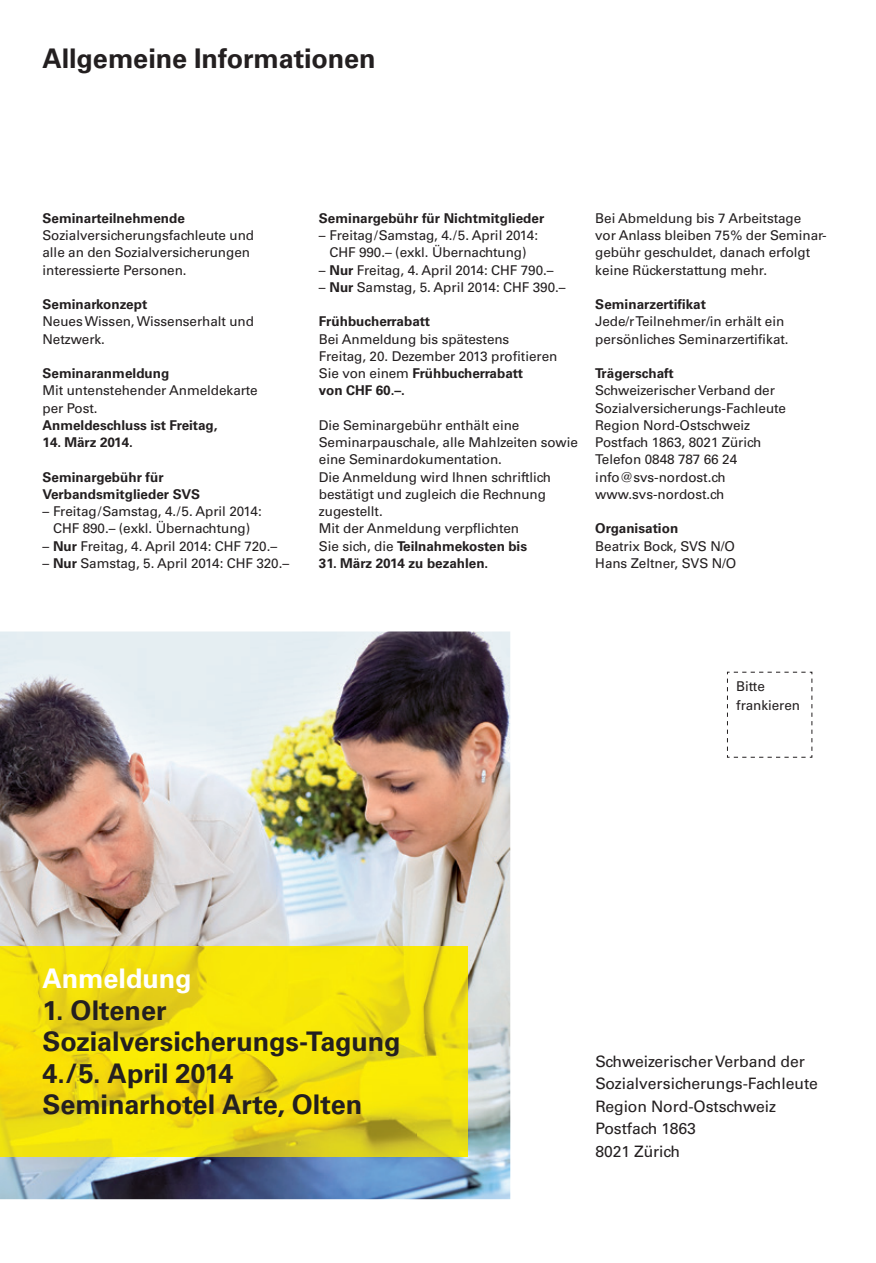
<style>
.page{position:relative;width:876px;height:1263px;background:#fff}
.page>*{position:absolute;margin:0;border:0;box-sizing:border-box;transform-origin:0 0}
.t1{font:700 27px/31.5px "Univers LT";letter-spacing:-.005em;color:#231f20}
.t2{font:700 27px "Univers LT";letter-spacing:-.005em;color:#fff}
.t3{font:15.75px/22.5px "Univers LT";letter-spacing:-.005em;color:#231f20}
.t4{font:13.5px/17.2px "Univers LT";letter-spacing:-.005em;color:#231f20}
.t5{font:700 13.5px/17.2px "Univers LT";color:#231f20}
.s1{font-weight:700}
</style>
<div class="page">
<img style="left:0;top:631px;width:510px;height:568px">
<img style="left:0;top:946px;width:468px;height:211px">
<svg style="left:727px;top:672px;width:86px;height:86px"></svg>
<h1 class="t1" style="left:43px;top:43px;width:335px">Allgemeine Informationen</h1>
<p class="t5" style="left:43px;top:209px;width:144px">Seminarteilnehmende</p>
<p class="t4" style="left:43px;top:227px;width:213px">Sozialversicherungsfachleute und alle an den Sozialversicherungen interessierte Personen.</p>
<p class="t5" style="left:43px;top:296px;width:106px">Seminarkonzept</p>
<p class="t4" style="left:43px;top:313px;width:213px">Neues Wissen, Wissenserhalt und<br>Netzwerk.</p>
<p class="t5" style="left:43px;top:365px;width:128px">Seminaranmeldung</p>
<p class="t4" style="left:43px;top:382px;width:217px">Mit untenstehender Anmeldekarte per Post.</p>
<p class="t5" style="left:43px;top:416px;width:177px">Anmeldeschluss ist Freitag,</p>
<p class="t5" style="left:43px;top:434px;width:92px">14. März 2014.</p>
<p class="t5" style="left:43px;top:468px;width:159px">Seminargebühr für<br>Verbandsmitglieder SVS</p>
<p class="t4" style="left:43px;top:503px;width:221px;text-align:center">– Freitag/Samstag, 4./5. April 2014:<br>CHF 890.– (exkl. Übernachtung)</p>
<p class="t4" style="left:43px;top:537px;width:236px">– <span class="s1">Nur</span> Freitag, 4. April 2014: CHF 720.–</p>
<p class="t4" style="left:43px;top:554px;width:248px">– <span class="s1">Nur</span> Samstag, 5. April 2014: CHF 320.–</p>
<p class="t5" style="left:319px;top:210px;width:227px">Seminargebühr für Nichtmitglieder</p>
<p class="t4" style="left:319px;top:227px;width:221px;text-align:center">– Freitag/Samstag, 4./5. April 2014:<br>CHF 990.– (exkl. Übernachtung)</p>
<p class="t4" style="left:319px;top:261px;width:236px">– <span class="s1">Nur</span> Freitag, 4. April 2014: CHF 790.–</p>
<p class="t4" style="left:319px;top:278px;width:248px">– <span class="s1">Nur</span> Samstag, 5. April 2014: CHF 390.–</p>
<p class="t5" style="left:319px;top:313px;width:113px">Frühbucherrabatt</p>
<p class="t4" style="left:319px;top:330px;width:240px">Bei Anmeldung bis spätestens<br>Freitag, 20. Dezember 2013 profitieren<br>Sie von einem <span class="s1">Frühbucherrabatt<br>von CHF 60.–.</span></p>
<p class="t4" style="left:319px;top:416px;width:260px">Die Seminargebühr enthält eine<br>Seminarpauschale, alle Mahlzeiten sowie eine Seminardokumentation.<br>Die Anmeldung wird Ihnen schriftlich bestätigt und zugleich die Rechnung zugestellt.<br>Mit der Anmeldung verpflichten<br>Sie sich, die <span class="s1">Teilnahmekosten bis</span></p>
<p class="t5" style="left:319px;top:555px;width:171px">31. März 2014 zu bezahlen.</p>
<p class="t4" style="left:595px;top:210px;width:233px">Bei Abmeldung bis 7 Arbeitstage<br>vor Anlass bleiben 75% der Seminar&shy;gebühr geschuldet, danach erfolgt keine Rückerstattung mehr.</p>
<p class="t5" style="left:595px;top:296px;width:112px">Seminarzertifikat</p>
<p class="t4" style="left:595px;top:313px;width:195px">Jede/r Teilnehmer/in erhält ein persönliches Seminarzertifikat.</p>
<p class="t5" style="left:595px;top:365px;width:80px">Trägerschaft</p>
<p class="t4" style="left:595px;top:382px;width:192px">Schweizerischer Verband der<br>Sozialversicherungs-Fachleute<br>Region Nord-Ostschweiz<br>Postfach 1863, 8021 Zürich<br>Telefon 0848 787 66 24 info@svs-nordost.ch www.svs-nordost.ch</p>
<p class="t5" style="left:595px;top:520px;width:84px">Organisation</p>
<p class="t4" style="left:595px;top:537px;width:143px">Beatrix Bock, SVS N/O<br>Hans Zeltner, SVS N/O</p>
<p class="t4" style="left:736px;top:677px;width:65px;line-height:18.8px">Bitte frankieren</p>
<h1 class="t2" style="left:43px;top:963px;width:151px">Anmeldung</h1>
<h1 class="t1" style="left:43px;top:994px;width:360px">1. Oltener<br>Sozialversicherungs-Tagung<br>4./5. April 2014<br>Seminarhotel Arte, Olten</h1>
<p class="t3" style="left:595px;top:1050px;width:224px">Schweizerischer Verband der<br>Sozialversicherungs-Fachleute<br>Region Nord-Ostschweiz<br>Postfach 1863<br>8021 Zürich</p>
</div>
